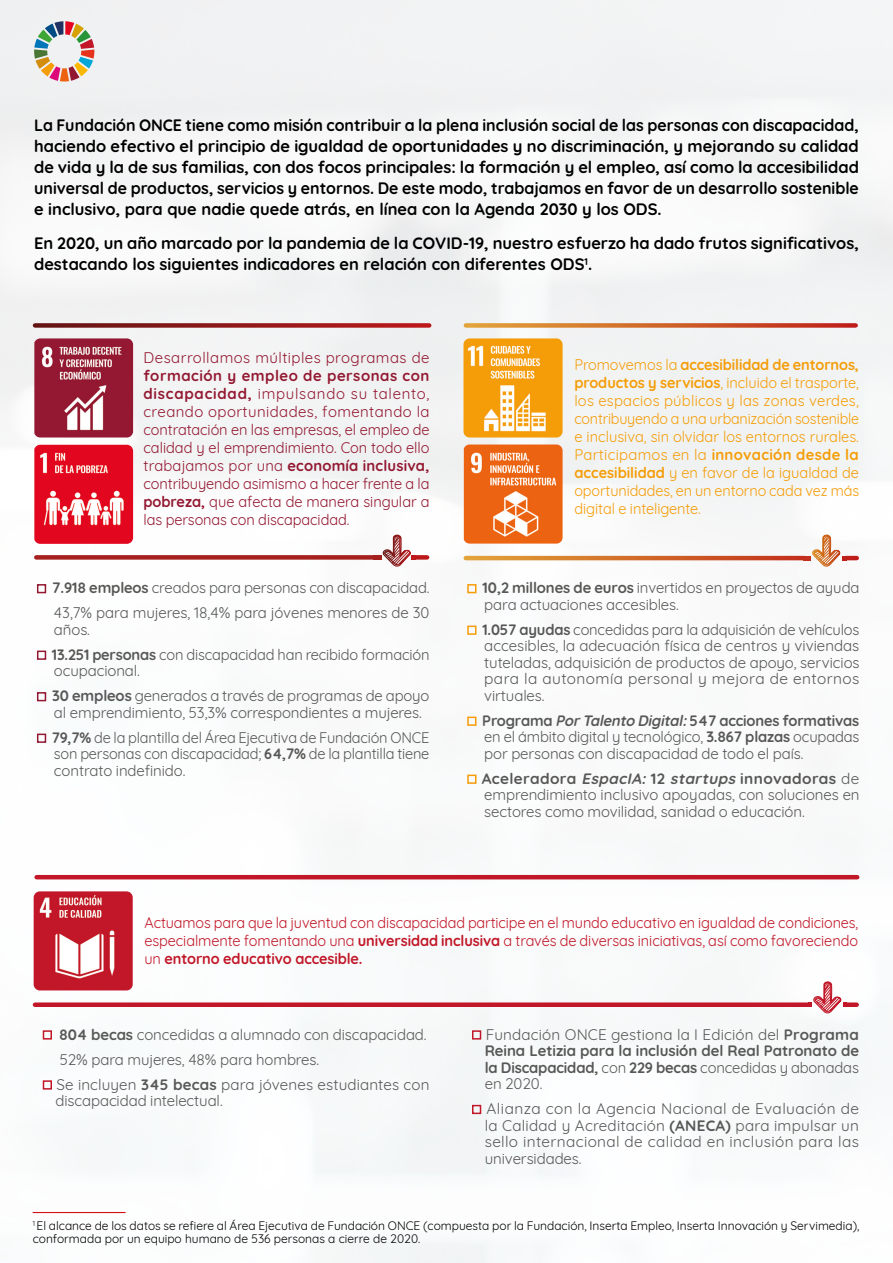
<style>
.page{position:relative;width:893px;height:1263px;background:#fff}
.page>*{position:absolute;margin:0;border:0;box-sizing:border-box;transform-origin:0 0}
.t1{font:700 16.5px/21px "Quicksand";color:#000;text-align:justify}
.t2{font:15px/16.5px "Quicksand";letter-spacing:-.005em;color:#575756}
._03_TEXTO_GENERAL{font:15px/18px "Quicksand";letter-spacing:-.005em;color:#931831;text-align:justify}
._03_TEXTO_GENERAL-2{font:15px/18px "Quicksand";letter-spacing:-.005em;color:#f59d08;text-align:justify}
._03_TEXTO_GENERAL-3{font:15px/18px "Quicksand";letter-spacing:-.005em;color:#c11728;text-align:justify;scale:.96 1}
.t3{font:700 15px/16.5px "Quicksand";letter-spacing:-.01em;color:#575756;text-align:justify}
.t4{font:12px/13.5px "Quicksand";color:#000}
.t5{font:7.05px "Quicksand";color:#000}
.s1{font-weight:700}
.s2{font-weight:700;font-style:italic}
.s3{font-weight:400}
</style>
<div class="page">
<img style="left:0;top:0;width:893px;height:1263px">
<svg style="left:34px;top:21px;width:60px;height:61px"></svg>
<img style="left:34px;top:891px;width:99px;height:99px">
<div style="left:37px;top:584px;width:9px;height:9px;border:2px solid #931831"></div>
<div style="left:37px;top:650px;width:9px;height:10px;border:2px solid #931831"></div>
<div style="left:37px;top:692px;width:9px;height:9px;border:2px solid #931831"></div>
<div style="left:37px;top:734px;width:9px;height:9px;border:2px solid #931831"></div>
<div style="left:467px;top:584px;width:9px;height:9px;border:2px solid #f59d08"></div>
<div style="left:467px;top:625px;width:9px;height:10px;border:2px solid #f59d08"></div>
<div style="left:467px;top:716px;width:9px;height:10px;border:2px solid #f59d08"></div>
<div style="left:467px;top:775px;width:9px;height:9px;border:2px solid #f59d08"></div>
<div style="left:43px;top:1030px;width:9px;height:9px;border:2px solid #c11728"></div>
<div style="left:43px;top:1080px;width:9px;height:9px;border:2px solid #c11728"></div>
<hr style="left:37px;top:875px;width:820px;height:4px;background:#c11728">
<img style="left:34px;top:338px;width:99px;height:99px">
<img style="left:34px;top:445px;width:99px;height:99px">
<svg style="left:35px;top:323px;width:394px;height:5px;background:#992c2d"></svg>
<div style="left:36px;top:555px;width:337px;height:5px;background:#a5201e"></div>
<div style="left:414px;top:555px;width:13px;height:5px;background:#bb181a"></div>
<div style="left:373px;top:555px;width:8px;height:5px;background:#a5211e"></div>
<svg style="left:383px;top:533px;width:33px;height:113px"></svg>
<div style="left:35px;top:1002px;width:773px;height:5px;background:#c11728"></div>
<div style="left:846px;top:1002px;width:11px;height:5px;background:#c11728"></div>
<svg style="left:808px;top:979px;width:39px;height:113px"></svg>
<img style="left:463px;top:338px;width:100px;height:99px">
<img style="left:464px;top:444px;width:99px;height:100px">
<svg style="left:466px;top:323px;width:390px;height:5px;background:#d2703c"></svg>
<svg style="left:466px;top:556px;width:337px;height:4px"></svg>
<hr style="left:846px;top:556px;width:11px;height:4px;background:#be1d1a">
<svg style="left:803px;top:533px;width:44px;height:113px"></svg>
<hr style="left:33px;top:1212px;width:93px;height:1px;background:#d51317">
<div style="left:472px;top:1030px;width:9px;height:9px;border:2px solid #c11728"></div>
<div style="left:472px;top:1105px;width:9px;height:9px;border:2px solid #c11728"></div>
<p class="t1" style="left:34px;top:114px;width:826px">La Fundación ONCE tiene como misión contribuir a la plena inclusión social de las personas con discapacidad, haciendo efectivo el principio de igualdad de oportunidades y no discriminación, y mejorando su calidad de vida y la de sus familias, con dos focos principales: la formación y el empleo, así como la accesibilidad universal de productos, servicios y entornos. De este modo, trabajamos en favor de un desarrollo sostenible e inclusivo, para que nadie quede atrás, en línea con la Agenda 2030 y los ODS.</p>
<p class="t1" style="left:34px;top:231px;width:826px">En 2020, un año marcado por la pandemia de la COVID-19, nuestro esfuerzo ha dado frutos significativos, destacando los siguientes indicadores en relación con diferentes ODS<sup>1</sup>.</p>
<p class="_03_TEXTO_GENERAL" style="left:144px;top:347px;width:288px">Desarrollamos múltiples programas de <span class="s1">formación y empleo de personas con discapacidad,</span> impulsando su talento, creando oportunidades, fomentando la contratación en las empresas, el empleo de calidad y el emprendimiento. Con todo ello trabajamos por una <span class="s1">economía inclusiva, </span>contribuyendo asimismo a hacer frente a la <span class="s1">pobreza,</span> que afecta de manera singular a las personas con discapacidad.</p>
<p class="_03_TEXTO_GENERAL-2" style="left:574px;top:354px;width:286px">Promovemos la <span class="s1">accesibilidad de entornos, productos y servicios</span>, incluido el trasporte, los espacios públicos y las zonas verdes, contribuyendo a una urbanización sostenible e inclusiva, sin olvidar los entornos rurales.<br>Participamos en la <span class="s1">innovación desde la accesibilidad</span> y en favor de la igualdad de oportunidades, en un entorno cada vez más digital e inteligente.</p>
<p class="t2" style="left:52px;top:574px;width:379px;line-height:25px"><span class="s1">7.918 empleos</span> creados para personas con discapacidad.<br>43,7% para mujeres, 18,4% para jóvenes menores de 30</p>
<p class="t2" style="left:54px;top:620px;width:38px">años.</p>
<p class="t2" style="left:52px;top:645px;width:379px"><span class="s1">13.251 personas</span> con discapacidad han recibido formación ocupacional.</p>
<p class="t2" style="left:52px;top:686px;width:379px"><span class="s1">30 empleos</span> generados a través de programas de apoyo al emprendimiento, 53,3% correspondientes a mujeres.</p>
<p class="t2" style="left:52px;top:728px;width:379px;text-align:justify"><span class="s1">79,7%</span> de la plantilla del Área Ejecutiva de Fundación ONCE son personas con discapacidad; <span class="s1">64,7%</span> de la plantilla tiene contrato indefinido.</p>
<p class="t2" style="left:483px;top:578px;width:378px"><span class="s1">10,2 millones de euros</span> invertidos en proyectos de ayuda para actuaciones accesibles.</p>
<p class="t2" style="left:482px;top:620px;width:379px;text-align:justify"><span class="s1">1.057 ayudas</span> concedidas para la adquisición de vehículos accesibles, la adecuación física de centros y viviendas tuteladas, adquisición de productos de apoyo, servicios para la autonomía personal y mejora de entornos virtuales.</p>
<p class="t2" style="left:482px;top:711px;width:379px;text-align:justify"><span class="s1">Programa</span> <span class="s2">PorTalento Digital:</span><span class="s1">547 acciones formativas </span>en el ámbito digital y tecnológico, <span class="s1">3.867 plazas</span> ocupadas por personas con discapacidad de todo el país.</p>
<p class="t2" style="left:482px;top:769px;width:379px;text-align:justify"><span class="s1">Aceleradora</span> <span class="s2">EspacIA:</span><span class="s1">12</span> <span class="s2">startups</span> <span class="s1">innovadoras</span> de emprendimiento inclusivo apoyadas, con soluciones en sectores como movilidad, sanidad o educación.</p>
<p class="_03_TEXTO_GENERAL-3" style="left:144px;top:912px;width:745px">Actuamos para que la juventud con discapacidad participe en el mundo educativo en igualdad de condiciones, especialmente fomentando una <span class="s1">universidad inclusiva</span> a través de diversas iniciativas, así como favoreciendo un <span class="s1">entorno educativo accesible.</span></p>
<p class="t2" style="left:59px;top:1020px;width:369px;line-height:25px"><span class="s1">804 becas</span> concedidas a alumnado con discapacidad.<br>52% para mujeres, 48% para hombres.</p>
<p class="t2" style="left:55px;top:1074px;width:375px">Se incluyen <span class="s1">345 becas</span> para jóvenes estudiantes con discapacidad intelectual.</p>
<p class="t3" style="left:485px;top:1025px;width:376px"><span class="s3">Fundación ONCE gestiona la I Edición del</span> Programa Reina Letizia para la inclusión del Real Patronato de la Discapacidad, <span class="s3">con</span> 229 becas <span class="s3">concedidas y abonadas en 2020.</span></p>
<p class="t2" style="left:485px;top:1099px;width:376px;text-align:justify">Alianza con la Agencia Nacional de Evaluación de la Calidad y Acreditación <span class="s1">(ANECA)</span> para impulsar un sello internacional de calidad en inclusión para las universidades.</p>
<p class="t5" style="left:33px;top:1218px;width:4px">1</p>
<p class="t4" style="left:33px;top:1217px;width:828px;text-indent:4px">El alcance de los datos se refiere al Área Ejecutiva de Fundación ONCE (compuesta por la Fundación, Inserta Empleo, Inserta Innovación y Servimedia), conformada por un equipo humano de 536 personas a cierre de 2020.</p>
</div>
